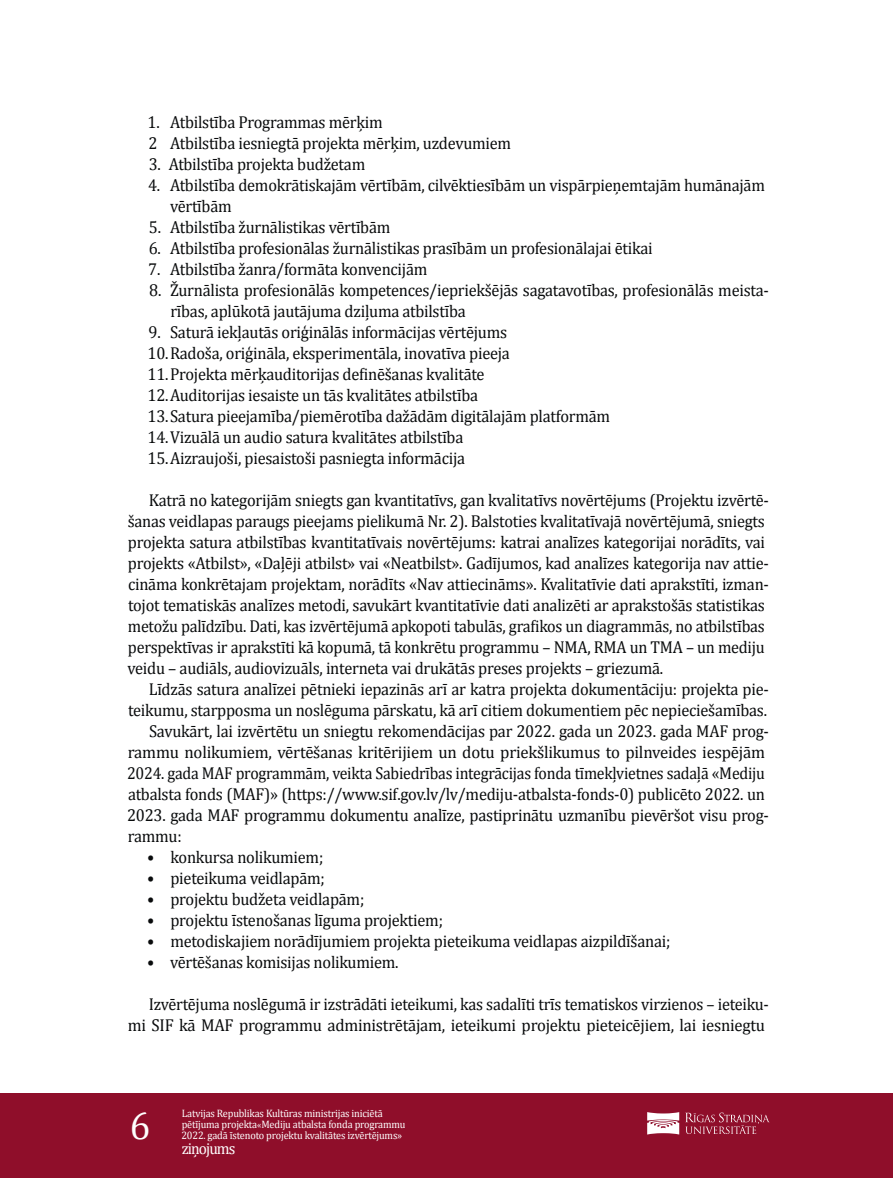
<style>
.page{position:relative;width:893px;height:1178px;background:#fff}
.page>*{position:absolute;margin:0;border:0;box-sizing:border-box;transform-origin:0 0}
.t1{font:39px "Cambria";color:#fff;scale:.95 1}
.t2{font:17.25px/21px "Cambria";letter-spacing:-.015em;color:#090b0c;scale:.95 1}
.t3{font:17.25px/21px "Cambria";letter-spacing:-.015em;color:#090b0c;text-align:right;scale:.94 1}
.t4{font:16.2px "Cambria";letter-spacing:-.06em;color:#fff;scale:.95 1}
.t5{font:10.8px/10.8px "Cambria";letter-spacing:-.015em;color:#fff;scale:.95 1}
.s1{font-size:9.45px}
</style>
<div class="page">
<div style="left:0;top:1094px;width:893px;height:84px;background:#8f0e2a"></div>
<svg style="left:647px;top:1112px;width:32px;height:22px"></svg>
<svg style="left:685px;top:1112px;width:85px;height:22px"></svg>
<p class="t2" style="left:148px;top:111px;width:249px">1. Atbilstība Programmas mērķim</p>
<p class="t2" style="left:148px;top:132px;width:383px">2 Atbilstība iesniegtā projekta mērķim, uzdevumiem</p>
<p class="t2" style="left:149px;top:153px;width:229px">3. Atbilstība projekta budžetam</p>
<p class="t2" style="left:170px;top:174px;width:628px;text-indent:-22px">4. Atbilstība demokrātiskajām vērtībām, cilvēktiesībām un vispārpieņemtajām humānajām vērtībām</p>
<p class="t2" style="left:149px;top:216px;width:256px">5. Atbilstība žurnālistikas vērtībām</p>
<p class="t2" style="left:149px;top:237px;width:532px">6. Atbilstība profesionālas žurnālistikas prasībām un profesionālajai ētikai</p>
<p class="t2" style="left:148px;top:258px;width:295px">7. Atbilstība žanra/formāta konvencijām</p>
<p class="t2" style="left:170px;top:279px;width:632px;text-indent:-21px">8. Žurnālista profesionālās kompetences/iepriekšējās sagatavotības, profesionālās meista&shy;rības, aplūkotā jautājuma dziļuma atbilstība</p>
<p class="t2" style="left:149px;top:321px;width:379px">9. Saturā iekļautās oriģinālās informācijas vērtējums</p>
<p class="t2" style="left:148px;top:342px;width:383px">10.Radoša, oriģināla, eksperimentāla, inovatīva pieeja</p>
<p class="t2" style="left:148px;top:363px;width:356px">11.Projekta mērķauditorijas definēšanas kvalitāte</p>
<p class="t2" style="left:148px;top:384px;width:350px">12.Auditorijas iesaiste un tās kvalitātes atbilstība</p>
<p class="t2" style="left:148px;top:405px;width:488px">13.Satura pieejamība/piemērotība dažādām digitālajām platformām</p>
<p class="t2" style="left:148px;top:426px;width:334px">14.Vizuālā un audio satura kvalitātes atbilstība</p>
<p class="t2" style="left:148px;top:447px;width:336px">15.Aizraujoši, piesaistoši pasniegta informācija</p>
<p class="t2" style="left:128px;top:489px;width:677px;text-indent:21px">Katrā no kategorijām sniegts gan kvantitatīvs, gan kvalitatīvs novērtējums (Projektu izvērtē&shy;šanas veidlapas paraugs pieejams pielikumā Nr. 2). Balstoties kvalitatīvajā novērtējumā, sniegts projekta satura atbilstības kvantitatīvais novērtējums: katrai analīzes kategorijai norādīts, vai projekts «Atbilst», «Daļēji atbilst» vai «Neatbilst». Gadījumos, kad analīzes kategorija nav attie&shy;cināma konkrētajam projektam, norādīts «Nav attiecināms». Kvalitatīvie dati aprakstīti, izman&shy;tojot tematiskās analīzes metodi, savukārt kvantitatīvie dati analizēti ar aprakstošās statistikas metožu palīdzību. Dati, kas izvērtējumā apkopoti tabulās, grafikos un diagrammās, no atbilstības perspektīvas ir aprakstīti kā kopumā, tā konkrētu programmu – NMA, RMA un TMA – un mediju veidu – audiāls, audiovizuāls, interneta vai drukātās preses projekts – griezumā.</p>
<p class="t2" style="left:128px;top:678px;width:676px;text-align:right">Līdzās satura analīzei pētnieki iepazinās arī ar katra projekta dokumentāciju: projekta pie&shy;teikumu, starpposma un noslēguma pārskatu, kā arī citiem dokumentiem pēc nepieciešamības.</p>
<p class="t2" style="left:127px;top:720px;width:677px;text-indent:22px">Savukārt, lai izvērtētu un sniegtu rekomendācijas par 2022. gada un 2023. gada MAF prog&shy;rammu nolikumiem, vērtēšanas kritērijiem un dotu priekšlikumus to pilnveides iespējām 2024. gada MAF programmām, veikta Sabiedrības integrācijas fonda tīmekļvietnes sadaļā «Mediju atbalsta fonds (MAF)» (https://www.sif.gov.lv/lv/mediju-atbalsta-fonds-0) publicēto 2022. un 2023. gada MAF programmu dokumentu analīze, pastiprinātu uzmanību pievēršot visu prog&shy;rammu:</p>
<p class="t2" style="left:147px;top:846px;width:187px">• konkursa nolikumiem;</p>
<p class="t2" style="left:147px;top:867px;width:189px">• pieteikuma veidlapām;</p>
<p class="t2" style="left:147px;top:888px;width:230px">• projektu budžeta veidlapām;</p>
<p class="t2" style="left:147px;top:909px;width:313px">• projektu īstenošanas līguma projektiem;</p>
<p class="t2" style="left:147px;top:930px;width:552px">• metodiskajiem norādījumiem projekta pieteikuma veidlapas aizpildīšanai;</p>
<p class="t2" style="left:147px;top:951px;width:266px">• vērtēšanas komisijas nolikumiem.</p>
<p class="t3" style="left:128px;top:993px;width:684px">Izvērtējuma noslēgumā ir izstrādāti ieteikumi, kas sadalīti trīs tematiskos virzienos – ieteiku&shy;mi SIF kā MAF programmu administrētājam, ieteikumi projektu pieteicējiem, lai iesniegtu</p>
<h1 class="t1" style="left:130px;top:1103px;width:23px">6</h1>
<p class="t5" style="left:181px;top:1108px;width:237px">Latvijas Republikas Kultūras ministrijas iniciētā pētījuma projekta<span class="s1">«</span>Mediju atbalsta fonda programmu<br>2022. gadā īstenoto projektu kvalitātes izvērtējums»</p>
<p class="t4" style="left:182px;top:1139px;width:58px">ziņojums</p>
</div>
